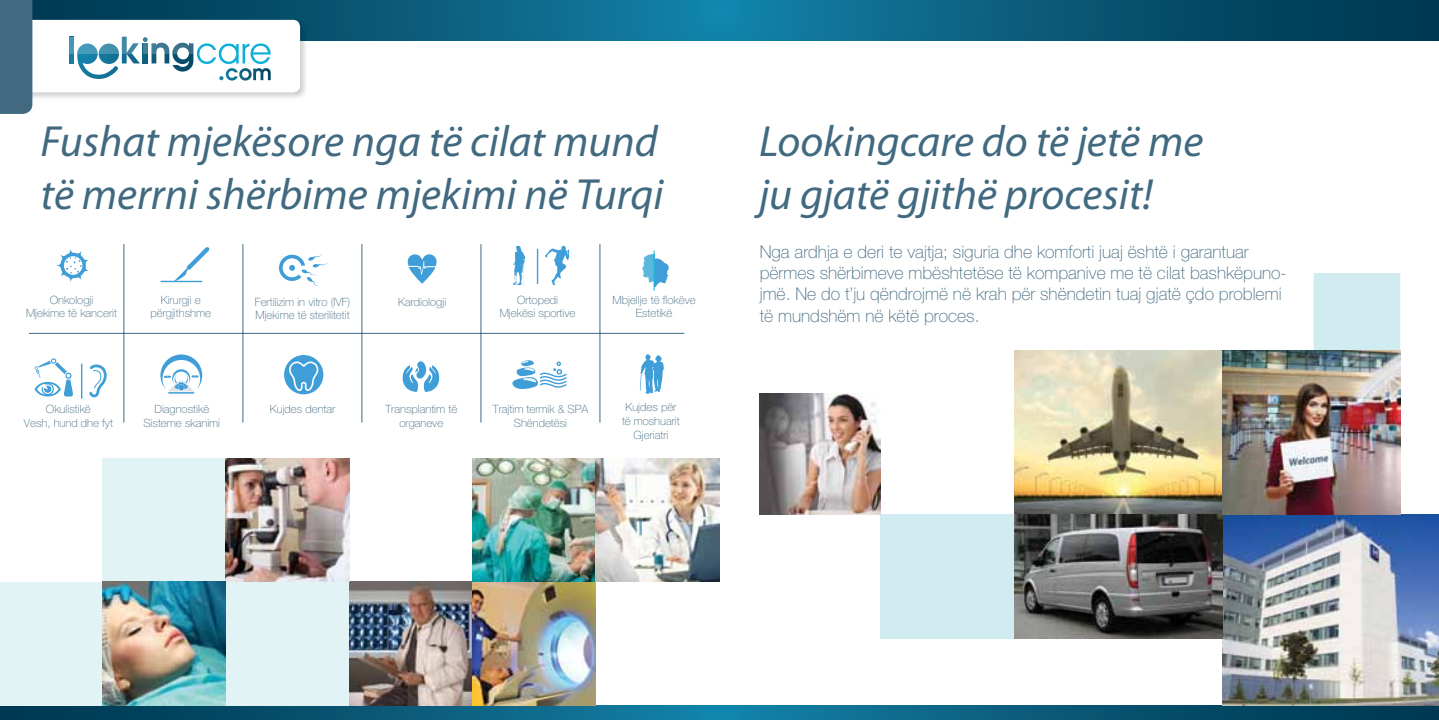
<style>
.page{position:relative;width:1439px;height:720px;background:#fff}
.page>*{position:absolute;margin:0;border:0;box-sizing:border-box;transform-origin:0 0}
.t1{font:italic 43.75px/52.5px "Myriad Pro";color:#416980}
.t2{font:100 17.5px/21px "Helvetica Neu";color:#416980}
.t3{font:100 11.38px/13.7px "Helvetica Neu";color:#416980;text-align:center}
</style>
<div class="page">
<svg style="left:300px;top:0;width:1139px;height:40px;background:#0a5e7e"></svg>
<svg style="left:0;top:705px;width:1439px;height:14px;background:#0f5d7a"></svg>
<div style="left:0;top:18px;width:309px;height:83px;background:#000;opacity:.2"></div>
<svg style="left:0;top:0;width:300px;height:114px"></svg>
<svg style="left:56px;top:249px;width:33px;height:33px"></svg>
<hr style="left:161px;top:281px;width:41px;height:1px;background:#3f9ed8">
<svg style="left:174px;top:247px;width:35px;height:34px"></svg>
<svg style="left:279px;top:254px;width:49px;height:33px"></svg>
<svg style="left:160px;top:354px;width:42px;height:39px"></svg>
<div style="left:284px;top:355px;width:39px;height:39px;background:#3f9ed8;border-radius:50%"></div>
<svg style="left:289px;top:361px;width:29px;height:30px"></svg>
<svg style="left:89px;top:364px;width:18px;height:34px"></svg>
<svg style="left:34px;top:358px;width:39px;height:38px"></svg>
<hr style="left:81px;top:363px;width:1px;height:35px;background:#3f9ed8">
<svg style="left:512px;top:246px;width:13px;height:39px"></svg>
<svg style="left:545px;top:245px;width:24px;height:40px"></svg>
<hr style="left:537px;top:249px;width:1px;height:35px;background:#3f9ed8">
<svg style="left:402px;top:361px;width:38px;height:31px"></svg>
<svg style="left:512px;top:360px;width:55px;height:29px"></svg>
<svg style="left:640px;top:354px;width:24px;height:40px"></svg>
<svg style="left:642px;top:253px;width:27px;height:34px"></svg>
<hr style="left:654px;top:250px;width:1px;height:40px;background:#0cb0d8">
<svg style="left:408px;top:254px;width:28px;height:29px"></svg>
<hr style="left:29px;top:333px;width:655px;height:1px;background:#416980">
<hr style="left:123px;top:244px;width:1px;height:178px;background:#416980">
<hr style="left:242px;top:244px;width:1px;height:178px;background:#416980">
<hr style="left:361px;top:244px;width:1px;height:178px;background:#416980">
<hr style="left:480px;top:244px;width:1px;height:178px;background:#416980">
<hr style="left:599px;top:244px;width:1px;height:178px;background:#416980">
<div style="left:102px;top:458px;width:124px;height:123px;background:#e2f3f5"></div>
<div style="left:226px;top:581px;width:123px;height:124px;background:#e2f3f5"></div>
<img style="left:349px;top:581px;width:123px;height:124px">
<img style="left:472px;top:581px;width:124px;height:124px">
<img style="left:226px;top:458px;width:123px;height:123px">
<img style="left:472px;top:458px;width:247px;height:123px">
<div style="left:0;top:581px;width:102px;height:124px;background:#e2f3f5"></div>
<img style="left:102px;top:581px;width:124px;height:124px">
<div style="left:880px;top:514px;width:139px;height:124px;background:#d0ecf0"></div>
<div style="left:1313px;top:273px;width:87px;height:77px;background:#d0ecf0"></div>
<img style="left:1222px;top:514px;width:217px;height:191px">
<img style="left:1015px;top:350px;width:207px;height:288px">
<img style="left:759px;top:393px;width:121px;height:121px">
<img style="left:1222px;top:350px;width:178px;height:164px">
<h1 class="t1" style="left:40px;top:114px;width:624px">Fushat mjekësore nga të cilat mund të merrni shërbime mjekimi në Turqi</h1>
<h1 class="t1" style="left:759px;top:114px;width:445px">Lookingcare do të jetë me ju gjatë gjithë procesit!</h1>
<p class="t2" style="left:760px;top:242px;width:528px">Nga ardhja e deri te vajtja; siguria dhe komforti juaj është i garantuar përmes shërbimeve mbështetëse të kompanive me të cilat bashkëpuno&shy;jmë. Ne do t’ju qëndrojmë në krah për shëndetin tuaj gjatë çdo problemi të mundshëm në këtë proces.</p>
<p class="t3" style="left:26px;top:292px;width:93px">Onkologji<br>Mjekime të kancerit</p>
<p class="t3" style="left:150px;top:292px;width:62px">Kirurgji e përgjithshme</p>
<p class="t3" style="left:255px;top:295px;width:97px;text-align:left">Fertilizim in vitro (IVF)<br>Mjekime të sterilitetit</p>
<p class="t3" style="left:398px;top:295px;width:50px">Kardiologji</p>
<p class="t3" style="left:500px;top:292px;width:77px">Ortopedi<br>Mjekësi sportive</p>
<p class="t3" style="left:612px;top:292px;width:85px">Mbjellje të flokëve<br>Estetikë</p>
<p class="t3" style="left:24px;top:402px;width:91px">Okulistikë<br>Vesh, hund dhe fyt</p>
<p class="t3" style="left:143px;top:402px;width:78px">Diagnostikë<br>Sisteme skanimi</p>
<p class="t3" style="left:270px;top:402px;width:67px">Kujdes dentar</p>
<p class="t3" style="left:385px;top:402px;width:73px">Transplantim të organeve</p>
<p class="t3" style="left:493px;top:402px;width:97px">Trajtim termik &amp; SPA<br>Shëndetësi</p>
<p class="t3" style="left:622px;top:400px;width:59px">Kujdes për të moshuarit<br>Gjeriatri</p>
</div>
